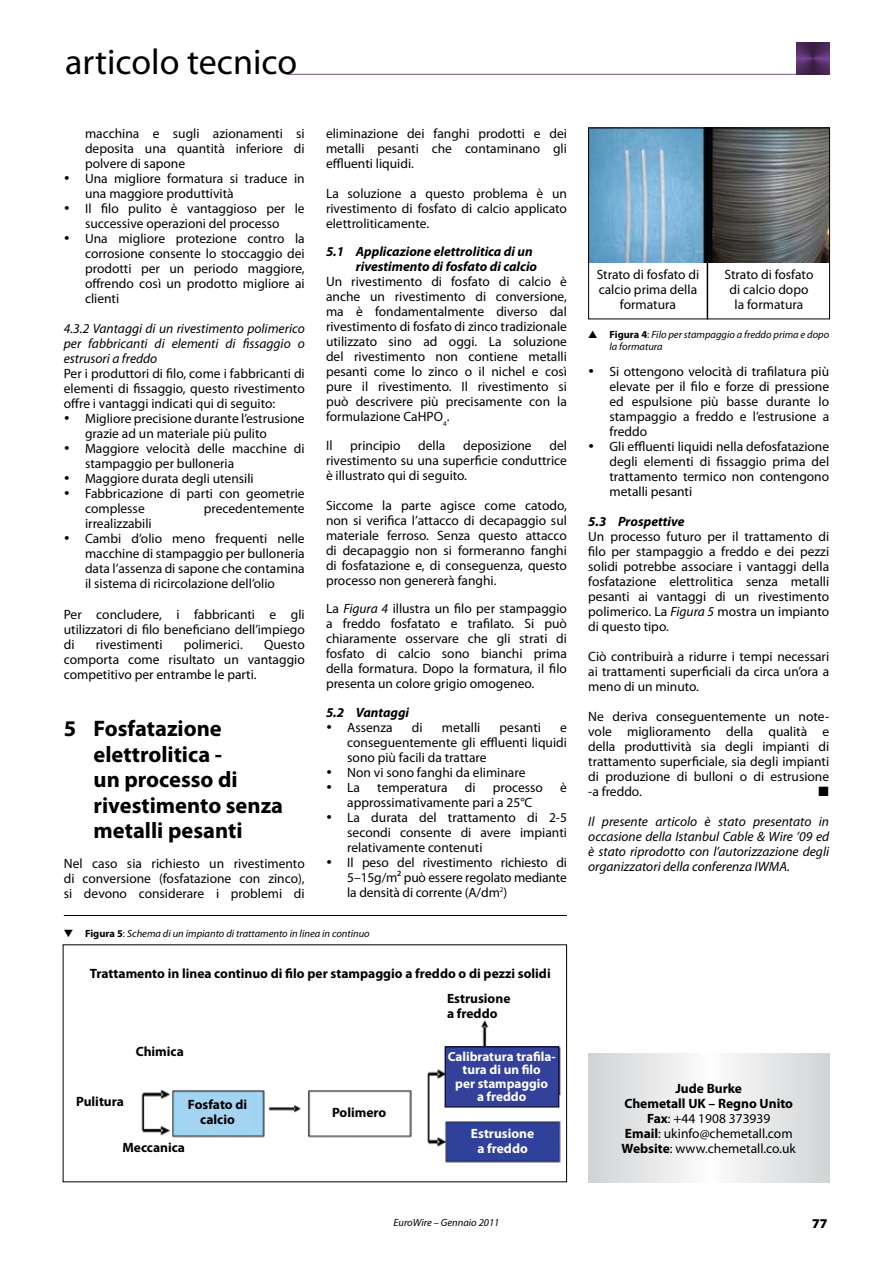
<style>
.page{position:relative;width:893px;height:1263px;background:#fff}
.page>*{position:absolute;margin:0;border:0;box-sizing:border-box;transform-origin:0 0}
.t1{font:36px "Myriad Pro";color:#000}
.t2{font:700 22.5px/25.5px "Myriad Pro";color:#000}
.t3{font:13.5px/15px "Myriad Pro";color:#000;text-align:justify}
.t4{font:italic 13.5px/15px "Myriad Pro";color:#000;text-align:justify}
.t5{font:700 13.5px/15px "Myriad Pro";color:#000;text-align:center}
.t6{font:italic 700 13.5px/15px "Myriad Pro";color:#000}
.t7{font:700 13.5px/15px "Myriad Pro";color:#fff;text-align:center}
.t8{font:900 13.5px "Myriad Pro";color:#000}
.t9{font:13.5px "Zapf Dingbats ITC";color:#000}
.t10{font:700 13.2px/13.5px "Myriad Pro";color:#fff;text-align:center}
.t11{font:italic 10.5px/12px "Myriad Pro";color:#000}
.s1{font-style:italic}
.s2{font-weight:700;font-style:normal}
.s3{font-style:normal}
.s4{font-weight:700}
</style>
<div class="page">
<hr style="left:287px;top:74px;width:542px;height:1px;background:#6d5377">
<img style="left:797px;top:42px;width:32px;height:33px">
<img style="left:141px;top:1020px;width:420px;height:143px">
<hr style="left:64px;top:915px;width:503px;height:1px;background:#000">
<img style="left:590px;top:130px;width:238px;height:133px">
<div style="left:588px;top:128px;width:242px;height:191px;border:1px solid #000"></div>
<hr style="left:707px;top:128px;width:1px;height:191px;background:#000">
<div style="left:445px;top:1047px;width:114px;height:60px;background:#34419a"></div>
<svg style="left:588px;top:1054px;width:241px;height:128px"></svg>
<h1 class="t1" style="left:65px;top:40px;width:233px">articolo tecnico</h1>
<p class="t3" style="left:85px;top:125px;width:221px">macchina e sugli azionamenti si deposita una quantità inferiore di polvere di sapone</p>
<p class="t3" style="left:85px;top:170px;width:221px;text-indent:-21px">• Una migliore formatura si traduce in una maggiore produttività</p>
<p class="t3" style="left:64px;top:200px;width:242px;text-align:center">• Il filo pulito è vantaggioso per le successive operazioni del processo</p>
<p class="t3" style="left:85px;top:230px;width:221px;text-indent:-21px">• Una migliore protezione contro la corrosione consente lo stoccaggio dei prodotti per un periodo maggiore, offrendo così un prodotto migliore ai clienti</p>
<p class="t4" style="left:64px;top:320px;width:242px">4.3.2 Vantaggi di un rivestimento polimerico per fabbricanti di elementi di fissaggio o estrusori a freddo</p>
<p class="t3" style="left:64px;top:365px;width:242px">Per i produttori di filo, come i fabbricanti di elementi di fissaggio, questo rivestimento offre i vantaggi indicati qui di seguito:</p>
<p class="t3" style="left:85px;top:410px;width:221px;text-indent:-21px">• Migliore precisione durante l’estrusione grazie ad un materiale più pulito</p>
<p class="t3" style="left:85px;top:440px;width:221px;text-indent:-21px">• Maggiore velocità delle macchine di stampaggio per bulloneria</p>
<p class="t3" style="left:64px;top:470px;width:191px">• Maggiore durata degli utensili</p>
<p class="t3" style="left:85px;top:485px;width:221px;text-indent:-21px">• Fabbricazione di parti con geometrie complesse</p>
<p class="t3" style="left:204px;top:500px;width:103px">precedentemente</p>
<p class="t3" style="left:85px;top:515px;width:68px">irrealizzabili</p>
<p class="t3" style="left:85px;top:530px;width:221px;text-indent:-21px">• Cambi d’olio meno frequenti nelle macchine di stampaggio per bulloneria data l’assenza di sapone che contamina il sistema di ricircolazione dell’olio</p>
<p class="t3" style="left:64px;top:607px;width:242px">Per concludere, i fabbricanti e gli utilizzatori di filo beneficiano dell’impiego di</p>
<p class="t3" style="left:96px;top:637px;width:68px">rivestimenti</p>
<p class="t3" style="left:184px;top:637px;width:61px">polimerici.</p>
<p class="t3" style="left:64px;top:637px;width:242px;text-indent:200px">Questo comporta come risultato un vantaggio competitivo per entrambe le parti.</p>
<h2 class="t2" style="left:94px;top:715px;width:191px;text-indent:-30px">5 Fosfatazione elettrolitica -<br>un processo di rivestimento senza metalli pesanti</h2>
<p class="t3" style="left:64px;top:856px;width:242px">Nel caso sia richiesto un rivestimento di conversione (fosfatazione con zinco), si devono considerare i problemi di</p>
<p class="t3" style="left:326px;top:125px;width:242px">eliminazione dei fanghi prodotti e dei metalli pesanti che contaminano gli effluenti liquidi.</p>
<p class="t3" style="left:326px;top:185px;width:242px">La soluzione a questo problema è un rivestimento di fosfato di calcio applicato elettroliticamente.</p>
<p class="t6" style="left:356px;top:244px;width:183px;text-indent:-30px">5.1 Applicazione elettrolitica di un rivestimento di fosfato di calcio</p>
<p class="t3" style="left:326px;top:274px;width:242px">Un rivestimento di fosfato di calcio è anche un rivestimento di conversione, ma è fondamentalmente diverso dal rivestimento di fosfato di zinco tradizionale utilizzato sino ad oggi. La soluzione del rivestimento non contiene metalli pesanti come lo zinco o il nichel e così pure il rivestimento. Il rivestimento si può descrivere più precisamente con la formulazione CaHPO<sub>4</sub>.</p>
<p class="t3" style="left:326px;top:437px;width:8px">Il</p>
<p class="t3" style="left:350px;top:437px;width:52px">principio</p>
<p class="t3" style="left:418px;top:437px;width:29px">della</p>
<p class="t3" style="left:463px;top:437px;width:70px">deposizione</p>
<p class="t3" style="left:326px;top:437px;width:242px;text-indent:223px">del rivestimento su una superficie conduttrice è illustrato qui di seguito.</p>
<p class="t3" style="left:326px;top:497px;width:242px">Siccome la parte agisce come catodo, non si verifica l’attacco di decapaggio sul materiale ferroso. Senza questo attacco di decapaggio non si formeranno fanghi di fosfatazione e, di conseguenza, questo processo non genererà fanghi.</p>
<p class="t3" style="left:326px;top:601px;width:242px">La <span class="s1">Figura 4</span> illustra un filo per stampaggio a freddo fosfatato e trafilato. Si può chiaramente osservare che gli strati di fosfato di calcio sono bianchi prima della formatura. Dopo la formatura, il filo presenta un colore grigio omogeneo.</p>
<p class="t6" style="left:326px;top:704px;width:85px">5.2 Vantaggi</p>
<p class="t3" style="left:326px;top:719px;width:68px">• Assenza</p>
<p class="t3" style="left:412px;top:719px;width:12px">di</p>
<p class="t3" style="left:442px;top:719px;width:40px">metalli</p>
<p class="t3" style="left:500px;top:719px;width:43px">pesanti</p>
<p class="t3" style="left:347px;top:719px;width:221px;text-indent:213px">e conseguentemente gli effluenti liquidi sono più facili da trattare</p>
<p class="t3" style="left:326px;top:764px;width:201px">• Non vi sono fanghi da eliminare</p>
<p class="t3" style="left:326px;top:779px;width:36px">• La</p>
<p class="t3" style="left:377px;top:779px;width:72px">temperatura</p>
<p class="t3" style="left:465px;top:779px;width:12px">di</p>
<p class="t3" style="left:493px;top:779px;width:52px">processo</p>
<p class="t3" style="left:560px;top:779px;width:8px">è</p>
<p class="t3" style="left:347px;top:794px;width:187px">approssimativamente pari a 25°C</p>
<p class="t3" style="left:347px;top:809px;width:221px;text-indent:-21px">• La durata del trattamento di 2-5 secondi consente di avere impianti relativamente contenuti</p>
<p class="t3" style="left:347px;top:854px;width:221px;text-indent:-21px">• Il peso del rivestimento richiesto di 5–15g/m² può essere regolato mediante la densità di corrente (A/dm<sup>2</sup>)</p>
<p class="t11" style="left:64px;top:927px;width:307px">▼ <span class="s2">Figura 5</span><span class="s3">:</span> Schema di un impianto di trattamento in linea in continuo</p>
<p class="t5" style="left:90px;top:965px;width:462px">Trattamento in linea continuo di filo per stampaggio a freddo o di pezzi solidi</p>
<p class="t5" style="left:136px;top:1043px;width:50px">Chimica</p>
<p class="t5" style="left:76px;top:1093px;width:49px">Pulitura</p>
<p class="t5" style="left:188px;top:1097px;width:61px">Fosfato di calcio</p>
<p class="t5" style="left:122px;top:1139px;width:64px">Meccanica</p>
<p class="t5" style="left:332px;top:1105px;width:56px">Polimero</p>
<p class="t5" style="left:447px;top:990px;width:65px;text-align:left">Estrusione a freddo</p>
<p class="t10" style="left:448px;top:1049px;width:109px">Calibratura trafila&shy;tura di un filo<br>per stampaggio<br>a freddo</p>
<p class="t7" style="left:471px;top:1126px;width:65px">Estrusione a freddo</p>
<p class="t3" style="left:597px;top:267px;width:104px;text-align:center">Strato di fosfato di calcio prima della formatura</p>
<p class="t3" style="left:724px;top:267px;width:90px;text-align:center">Strato di fosfato di calcio dopo la formatura</p>
<p class="t11" style="left:609px;top:328px;width:221px;text-indent:-21px">▲ <span class="s2">Figura 4</span><span class="s3">:</span> Filo per stampaggio a freddo prima e dopo la formatura</p>
<p class="t3" style="left:609px;top:364px;width:221px;text-indent:-21px">• Si ottengono velocità di trafilatura più elevate per il filo e forze di pressione ed espulsione più basse durante lo stampaggio a freddo e l’estrusione a freddo</p>
<p class="t3" style="left:609px;top:439px;width:221px;text-indent:-21px">• Gli effluenti liquidi nella defosfatazione degli elementi di fissaggio prima del trattamento termico non contengono metalli pesanti</p>
<p class="t6" style="left:588px;top:513px;width:98px">5.3 Prospettive</p>
<p class="t3" style="left:588px;top:529px;width:242px">Un processo futuro per il trattamento di filo per stampaggio a freddo e dei pezzi solidi potrebbe associare i vantaggi della fosfatazione elettrolitica senza metalli pesanti ai vantaggi di un rivestimento polimerico. La <span class="s1">Figura 5</span> mostra un impianto di questo tipo.</p>
<p class="t3" style="left:588px;top:649px;width:242px">Ciò contribuirà a ridurre i tempi necessari ai trattamenti superficiali da circa un’ora a meno di un minuto.</p>
<p class="t3" style="left:588px;top:709px;width:242px">Ne deriva conseguentemente un note&shy;vole miglioramento della qualità e della produttività sia degli impianti di trattamento superficiale, sia degli impianti di produzione di bulloni o di estrusione -a freddo.</p>
<p class="t9" style="left:818px;top:785px;width:12px">■</p>
<p class="t4" style="left:588px;top:814px;width:242px">Il presente articolo è stato presentato in occasione della Istanbul Cable &amp; Wire ’09 ed è stato riprodotto con l’autorizzazione degli organizzatori della conferenza IWMA.</p>
<p class="t3" style="left:622px;top:1081px;width:176px;text-align:center"><span class="s4">Jude Burke<br>Chemetall UK – Regno Unito<br>Fax</span>: +44 1908 373939<br><span class="s4">Email</span>: ukinfo@chemetall.com<br><span class="s4">Website</span>: www.chemetall.co.uk</p>
<p class="t11" style="left:394px;top:1216px;width:107px">EuroWire – Gennaio 2011</p>
<p class="t8" style="left:812px;top:1214px;width:17px">77</p>
</div>
